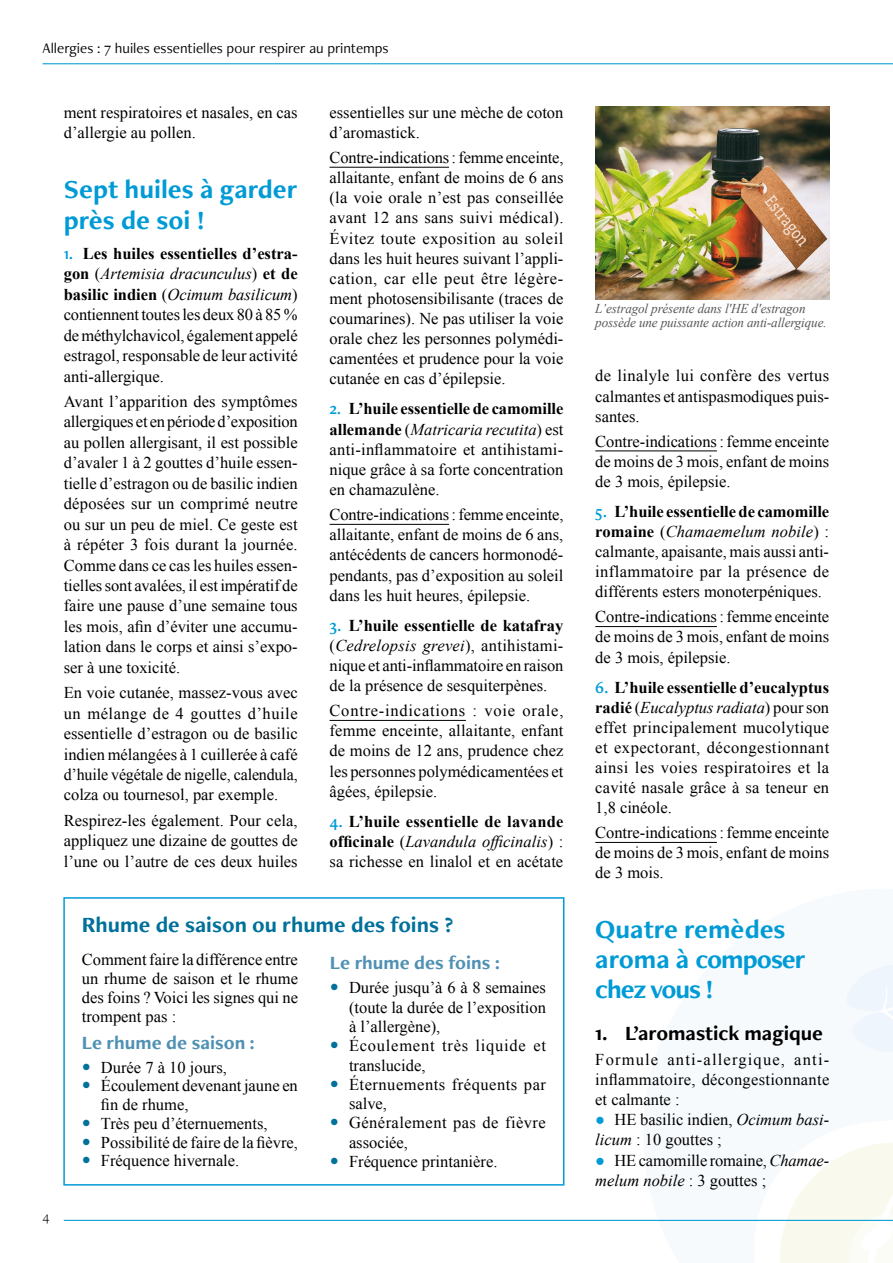
<style>
.page{position:relative;width:893px;height:1263px;background:#fff}
.page>*{position:absolute;margin:0;border:0;box-sizing:border-box;transform-origin:0 0}
.TITRE_-_Cyan_-_Niv{font:700 27px/30px "Freight Neo Pro";letter-spacing:-.025em;color:#009bd6}
.TITRE_-_Cyan_-_Niv-2{font:700 27px/30.3px "Freight Neo Pro";color:#009bd6}
.ENCADRE-_Titre___ble{font:700 22.5px "Freight Neo Pro";color:#00719a}
.t1{font:700 21px "Freight Neo Pro";color:#000}
.ENCADRE-_Sous-Titre{font:700 19.5px "Freight Neo Pro";color:#4f90b3}
._1A-0A{font:16.5px/20.1px "Times New Roman";color:#000;text-align:justify}
.ENCADRE-_1A0A{font:16.5px/18.8px "Times New Roman";color:#000;text-align:justify}
.t2{font:700 16.5px/20.1px "Times New Roman";letter-spacing:.015em;color:#000;text-align:justify}
._1A-0A_-_suis_Titre{font:16.5px/20.1px "Times New Roman";letter-spacing:.02em;color:#000;text-align:justify}
._1A-0A-2{font:16.5px/19.4px "Times New Roman";letter-spacing:.03em;color:#000}
._1A-0A-3{font:16.5px/19.4px "Times New Roman";letter-spacing:.045em;color:#000}
.t3{font:15px "Freight Neo Pro";color:#000}
.LEGENDE{font:italic 13.5px/13.5px "Times New Roman";letter-spacing:-.01em;color:#575756}
.t4{font:300 13.5px "Freight Neo Pro";color:#000}
.s1{font-family:"Freight Neo Pro Semi";color:#009bd6}
.s2{font-weight:700}
.s3{font-style:italic}
.s4{font-family:"Freight Neo Pro Semi";font-weight:400;color:#009bd6}
.s5{font-weight:400}
.s6{font-weight:400;font-style:italic}
.s7{color:#009bd6}
</style>
<div class="page">
<hr style="left:43px;top:63px;width:850px;height:1px;background:#009bd6">
<svg style="left:780px;top:965px;width:113px;height:298px"></svg>
<hr style="left:64px;top:1220px;width:829px;height:1px;background:#009bd6">
<hr style="left:330px;top:167px;width:119px;height:1px;background:#000">
<hr style="left:330px;top:524px;width:119px;height:1px;background:#000">
<hr style="left:330px;top:720px;width:136px;height:1px;background:#000">
<hr style="left:595px;top:450px;width:122px;height:1px;background:#000">
<hr style="left:595px;top:626px;width:122px;height:1px;background:#000">
<hr style="left:595px;top:842px;width:122px;height:1px;background:#000">
<div style="left:63px;top:897px;width:501px;height:288px;border:2px solid #009bd6"></div>
<img style="left:595px;top:106px;width:234px;height:193px">
<p class="t3" style="left:43px;top:38px;width:348px">Allergies : 7 huiles essentielles pour respirer au printemps</p>
<p class="_1A-0A" style="left:64px;top:102px;width:235px">ment respiratoires et nasales, en cas d’allergie au pollen.</p>
<p class="TITRE_-_Cyan_-_Niv-2" style="left:64px;top:174px;width:235px">Sept huiles à garder près de soi !</p>
<p class="_1A-0A" style="left:64px;top:243px;width:235px"><span class="s1">1.</span> <span class="s2">Les huiles essentielles d’estra&shy;gon</span> (<span class="s3">Artemisia dracunculus</span>) <span class="s2">et de basilic indien</span> (<span class="s3">Ocimum basilicum</span>) contiennent toutes les deux 80 à 85 % de méthylchavicol, également appelé estragol, responsable de leur activité anti-allergique.</p>
<p class="_1A-0A" style="left:64px;top:391px;width:235px">Avant l’apparition des symptômes allergiques et en période d’exposition au pollen allergisant, il est possible d’avaler 1 à 2 gouttes d’huile essen‑ tielle d’estragon ou de basilic indien déposées sur un comprimé neutre ou sur un peu de miel. Ce geste est à répéter 3 fois durant la journée.<br>Comme dans ce cas les huiles essen‑ tielles sont avalées, il est impératif de faire une pause d’une semaine tous les mois, afin d’éviter une accumu‑ lation dans le corps et ainsi s’expo‑ ser à une toxicité.</p>
<p class="_1A-0A" style="left:64px;top:682px;width:235px">En voie cutanée, massez-vous avec un mélange de 4 gouttes d’huile essentielle d’estragon ou de basilic indien mélangées à 1 cuillerée à café d’huile végétale de nigelle, calendula, colza ou tournesol, par exemple.</p>
<p class="_1A-0A" style="left:64px;top:810px;width:235px">Respirez-les également. Pour cela, appliquez une dizaine de gouttes de l’une ou l’autre de ces deux huiles</p>
<p class="_1A-0A" style="left:330px;top:102px;width:235px">essentielles sur une mèche de coton d’aromastick.</p>
<p class="_1A-0A" style="left:330px;top:147px;width:235px">Contre-indications: femme enceinte, allaitante, enfant de moins de 6 ans (la voie orale n’est pas conseillée avant 12 ans sans suivi médical).<br>Évitez toute exposition au soleil dans les huit heures suivant l’appli&shy;cation, car elle peut être légère‑ ment photosensibilisante (traces de coumarines). Ne pas utiliser la voie orale chez les personnes polymédi‑ camentées et prudence pour la voie cutanée en cas d’épilepsie.</p>
<p class="_1A-0A" style="left:330px;top:399px;width:235px"><span class="s1">2.</span> <span class="s2">L’huile essentielle de camomille allemande</span> (<span class="s3">Matricaria recutita</span>) est anti-inflammatoire et antihistami‑ nique grâce à sa forte concentration en chamazulène.</p>
<p class="_1A-0A" style="left:330px;top:504px;width:235px">Contre-indications: femme enceinte, allaitante, enfant de moins de 6 ans, antécédents de cancers hormonodé‑ pendants, pas d’exposition au soleil dans les huit heures, épilepsie.</p>
<p class="_1A-0A" style="left:330px;top:615px;width:235px"><span class="s1">3.</span> <span class="s2">L’huile essentielle de katafray </span>(<span class="s3">Cedrelopsis grevei</span>), antihistami‑ nique et anti-inflammatoire en raison de la présence de sesquiterpènes.</p>
<p class="_1A-0A" style="left:330px;top:700px;width:235px">Contre-indications : voie orale, femme enceinte, allaitante, enfant de moins de 12 ans, prudence chez les personnes polymédicamentées et âgées, épilepsie.</p>
<p class="t2" style="left:330px;top:811px;width:235px"><span class="s4">4.</span> L’huile essentielle de lavande officinale <span class="s5">(</span><span class="s6">Lavandula officinalis</span><span class="s5">) : sa richesse en linalol et en acétate</span></p>
<p class="t4" style="left:43px;top:1207px;width:8px">4</p>
<p class="ENCADRE-_Titre___ble" style="left:82px;top:909px;width:373px">Rhume de saison ou rhume des foins ?</p>
<p class="ENCADRE-_1A0A" style="left:82px;top:950px;width:218px">Comment faire la différence entre un rhume de saison et le rhume des foins ? Voici les signes qui ne trompent pas :</p>
<p class="ENCADRE-_Sous-Titre" style="left:82px;top:1029px;width:174px">Le rhume de saison :</p>
<p class="_1A-0A" style="left:101px;top:1057px;width:128px">Durée 7 à 10 jours,</p>
<p class="_1A-0A" style="left:101px;top:1076px;width:198px;line-height:18.8px">Écoulement devenant jaune en fin de rhume,</p>
<p class="_1A-0A" style="left:101px;top:1113px;width:168px">Très peu d’éternuements,</p>
<p class="_1A-0A" style="left:101px;top:1132px;width:199px">Possibilité de faire de la fièvre,</p>
<p class="_1A-0A" style="left:101px;top:1150px;width:140px">Fréquence hivernale.</p>
<p class="ENCADRE-_Sous-Titre" style="left:330px;top:949px;width:171px">Le rhume des foins :</p>
<p class="_1A-0A" style="left:349px;top:978px;width:198px;line-height:19.4px">Durée jusqu’à 6 à 8 semaines (toute la durée de l’exposition à l’allergène),</p>
<p class="_1A-0A-3" style="left:349px;top:1036px;width:199px">Écoulement très liquide et translucide,</p>
<p class="_1A-0A-2" style="left:349px;top:1074px;width:199px">Éternuements fréquents par salve,</p>
<p class="_1A-0A-2" style="left:349px;top:1113px;width:198px">Généralement pas de fièvre associée,</p>
<p class="_1A-0A" style="left:349px;top:1151px;width:150px">Fréquence printanière.</p>
<p class="LEGENDE" style="left:595px;top:302px;width:233px">L’estragol présente dans l'HE d'estragon possède une puissante action anti-allergique.</p>
<p class="_1A-0A" style="left:595px;top:366px;width:235px">de linalyle lui confère des vertus calmantes et antispasmodiques puis‑ santes.</p>
<p class="_1A-0A" style="left:595px;top:431px;width:235px">Contre-indications: femme enceinte de moins de 3 mois, enfant de moins de 3 mois, épilepsie.</p>
<p class="_1A-0A" style="left:595px;top:501px;width:235px"><span class="s1">5.</span> <span class="s2">L’huile essentielle de camomille romaine</span> (<span class="s3">Chamaemelum nobile</span>) : calmante, apaisante, mais aussi anti&shy;inflammatoire par la présence de différents esters monoterpéniques.</p>
<p class="_1A-0A" style="left:595px;top:606px;width:235px">Contre-indications: femme enceinte de moins de 3 mois, enfant de moins de 3 mois, épilepsie.</p>
<p class="_1A-0A" style="left:595px;top:677px;width:235px"><span class="s1">6.</span> <span class="s2">L’huile essentielle d’eucalyptus radié</span> (<span class="s3">Eucalyptus radiata</span>) pour son effet principalement mucolytique et expectorant, décongestionnant ainsi les voies respiratoires et la cavité nasale grâce à sa teneur en 1,8 cinéole.</p>
<p class="_1A-0A" style="left:595px;top:822px;width:235px">Contre-indications: femme enceinte de moins de 3 mois, enfant de moins de 3 mois.</p>
<p class="TITRE_-_Cyan_-_Niv" style="left:595px;top:913px;width:212px">Quatre remèdes aroma à composer chez vous !</p>
<p class="t1" style="left:595px;top:1019px;width:229px">1. L’aromastick magique</p>
<p class="_1A-0A_-_suis_Titre" style="left:595px;top:1049px;width:235px">Formule anti‑allergique, anti&shy;inflammatoire, décongestionnante et calmante :</p>
<p class="_1A-0A" style="left:595px;top:1109px;width:235px"><span class="s7">●</span> HE basilic indien, <span class="s3">Ocimum basi‑ licum</span> : 10 gouttes ;</p>
<p class="_1A-0A" style="left:595px;top:1150px;width:235px"><span class="s7">●</span> HE camomille romaine, <span class="s3">Chamae‑ melum nobile</span> : 3 gouttes ;</p>
</div>
